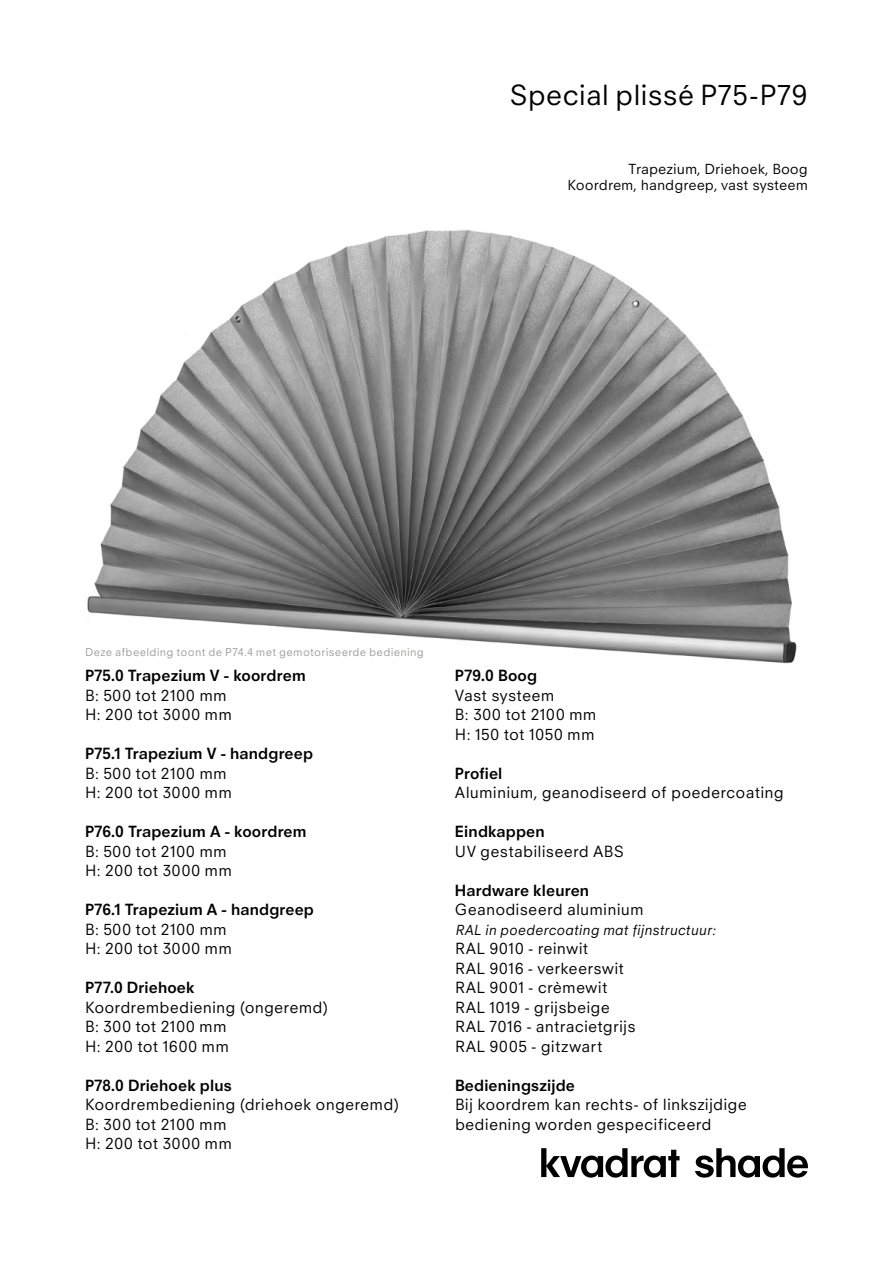
<style>
.page{position:relative;width:893px;height:1263px;background:#fff}
.page>*{position:absolute;margin:0;border:0;box-sizing:border-box;transform-origin:0 0}
.t1{font:27px "Kvadrat Neuzeit S";color:#000}
.t2{font:15px/19.5px "Kvadrat Neuzeit S";letter-spacing:.01em;color:#000}
.t3{font:700 15px "Kvadrat Neuzeit S";letter-spacing:.01em;color:#000}
.t4{font:13.5px/16.2px "Kvadrat Neuzeit S";color:#000;text-align:right}
.t5{font:italic 13.5px "Kvadrat Neuzeit S";letter-spacing:.015em;color:#000}
.t6{font:10.5px "Kvadrat Neuzeit S";letter-spacing:.025em;color:#9d9d9c}
</style>
<div class="page">
<img style="left:87px;top:229px;width:710px;height:435px">
<svg style="left:695px;top:1148px;width:113px;height:29px"></svg>
<svg style="left:541px;top:1148px;width:138px;height:29px"></svg>
<h1 class="t1" style="left:509px;top:78px;width:300px">Special plissé P75-P79</h1>
<p class="t4" style="left:567px;top:161px;width:242px">Trapezium, Driehoek, Boog<br>Koordrem, handgreep, vast systeem</p>
<p class="t6" style="left:85px;top:645px;width:340px">Deze afbeelding toont de P74.4 met gemotoriseerde bediening</p>
<p class="t3" style="left:85px;top:666px;width:222px">P75.0 Trapezium V - koordrem</p>
<p class="t2" style="left:85px;top:685px;width:148px">B: 500 tot 2100 mm<br>H: 200 tot 3000 mm</p>
<p class="t3" style="left:85px;top:744px;width:230px">P75.1 Trapezium V - handgreep</p>
<p class="t2" style="left:85px;top:763px;width:148px">B: 500 tot 2100 mm<br>H: 200 tot 3000 mm</p>
<p class="t3" style="left:85px;top:822px;width:223px">P76.0 Trapezium A - koordrem</p>
<p class="t2" style="left:85px;top:841px;width:148px">B: 500 tot 2100 mm<br>H: 200 tot 3000 mm</p>
<p class="t3" style="left:85px;top:900px;width:230px">P76.1 Trapezium A - handgreep</p>
<p class="t2" style="left:85px;top:919px;width:148px">B: 500 tot 2100 mm<br>H: 200 tot 3000 mm</p>
<p class="t3" style="left:85px;top:978px;width:111px">P77.0 Driehoek</p>
<p class="t2" style="left:85px;top:997px;width:245px">Koordrembediening (ongeremd)<br>B: 300 tot 2100 mm<br>H: 200 tot 1600 mm</p>
<p class="t3" style="left:85px;top:1076px;width:148px">P78.0 Driehoek plus</p>
<p class="t2" style="left:85px;top:1095px;width:316px">Koordrembediening (driehoek ongeremd)<br>B: 300 tot 2100 mm<br>H: 200 tot 3000 mm</p>
<p class="t3" style="left:455px;top:666px;width:84px">P79.0 Boog</p>
<p class="t2" style="left:455px;top:685px;width:143px">Vast systeem<br>B: 300 tot 2100 mm<br>H: 150 tot 1050 mm</p>
<p class="t3" style="left:455px;top:764px;width:49px">Profiel</p>
<p class="t2" style="left:455px;top:783px;width:330px">Aluminium, geanodiseerd of poedercoating</p>
<p class="t3" style="left:455px;top:822px;width:91px">Eindkappen</p>
<p class="t2" style="left:455px;top:841px;width:171px">UV gestabiliseerd ABS</p>
<p class="t3" style="left:455px;top:881px;width:136px">Hardware kleuren</p>
<p class="t2" style="left:455px;top:900px;width:190px">Geanodiseerd aluminium</p>
<p class="t5" style="left:455px;top:921px;width:262px">RAL in poedercoating mat fijnstructuur:</p>
<p class="t2" style="left:455px;top:939px;width:182px">RAL 9010 - reinwit<br>RAL 9016 - verkeerswit<br>RAL 9001 - crèmewit<br>RAL 1019 - grijsbeige<br>RAL 7016 - antracietgrijs<br>RAL 9005 - gitzwart</p>
<p class="t3" style="left:455px;top:1076px;width:121px">Bedieningszijde</p>
<p class="t2" style="left:455px;top:1095px;width:293px">Bij koordrem kan rechts- of linkszijdige bediening worden gespecificeerd</p>
</div>
